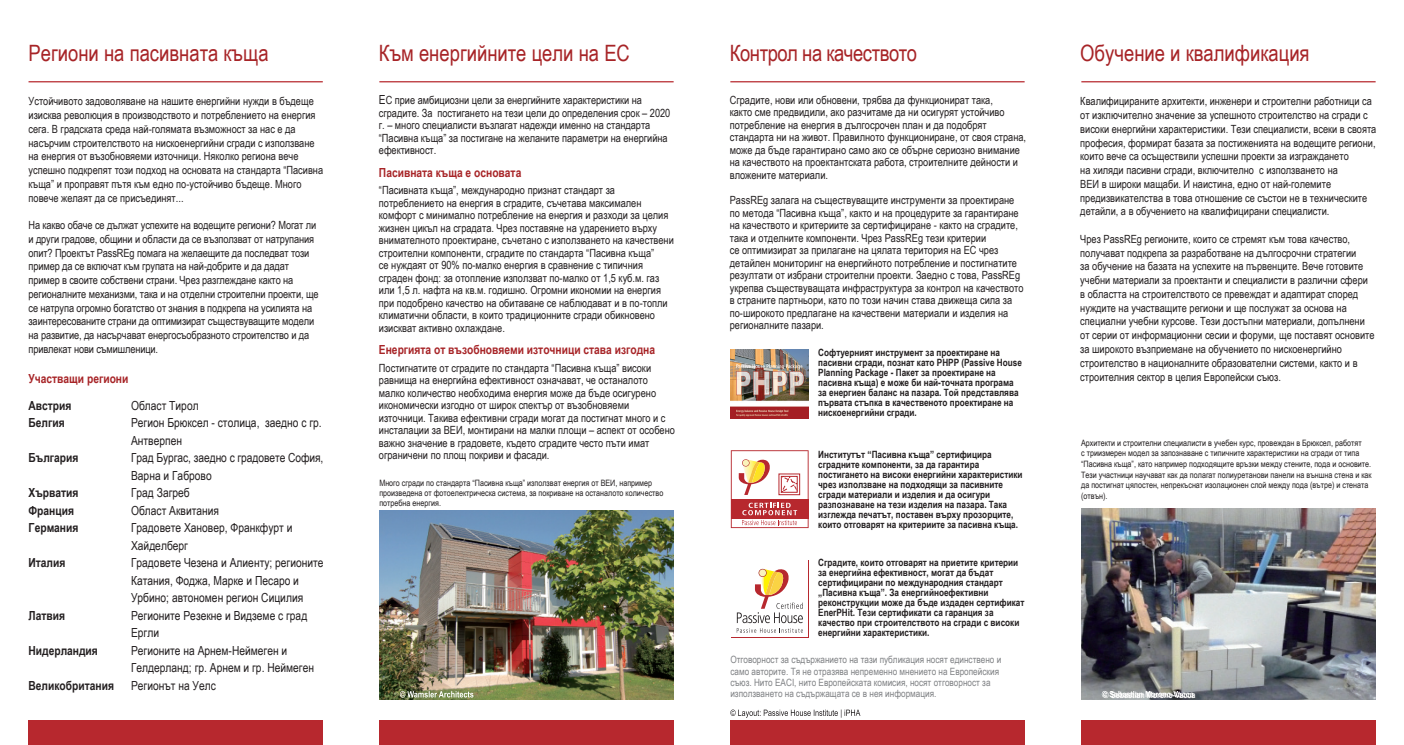
<style>
.page{position:relative;width:1404px;height:745px;background:#fff}
.page>*{position:absolute;margin:0;border:0;box-sizing:border-box;transform-origin:0 0}
.t1{font:22.5px "Arial Narrow";color:#a72427}
.t2{font:22.5px "Arial Narrow";letter-spacing:-.02em;color:#a72427}
.t3{font:12.5px/17.5px "Arial Narrow";color:#231f20}
.t4{font:700 12.5px "Arial Narrow";color:#a72427}
.t5{font:700 12.5px "Arial Narrow";color:#231f20}
.t6{font:11.25px/12.5px "Arial Narrow";color:#231f20}
.t7{font:700 10px/10px "Arial Narrow";color:#231f20}
.t8{font:10px/11.2px "Arial Narrow";color:#808285}
.t9{font:8.75px/10.5px "Arial Narrow";color:#231f20}
.t10{font:700 8.75px "Arial Narrow";color:#fff}
.s1{font-size:12.5px}
</style>
<div class="page">
<img style="left:1081px;top:508px;width:294px;height:191px">
<svg style="left:1101px;top:690px;width:92px;height:7px"></svg>
<img style="left:379px;top:510px;width:294px;height:189px">
<svg style="left:400px;top:690px;width:73px;height:7px"></svg>
<hr style="left:29px;top:81px;width:294px;height:1px;background:#b7282e">
<hr style="left:379px;top:81px;width:294px;height:1px;background:#b7282e">
<hr style="left:730px;top:81px;width:294px;height:1px;background:#b7282e">
<hr style="left:1081px;top:81px;width:294px;height:1px;background:#b7282e">
<div style="left:28px;top:719px;width:294px;height:25px;background:#b7282e"></div>
<div style="left:379px;top:719px;width:294px;height:25px;background:#b7282e"></div>
<div style="left:730px;top:719px;width:294px;height:25px;background:#b7282e"></div>
<div style="left:1081px;top:719px;width:294px;height:25px;background:#b7282e"></div>
<svg style="left:736px;top:569px;width:66px;height:63px"></svg>
<svg style="left:758px;top:568px;width:8px;height:8px"></svg>
<div style="left:759px;top:569px;width:7px;height:7px;background:#faf3ba;border-radius:50%"></div>
<svg style="left:730px;top:450px;width:78px;height:77px"></svg>
<img style="left:730px;top:349px;width:78px;height:69px">
<svg style="left:730px;top:709px;width:130px;height:8px"></svg>
<h1 class="t1" style="left:29px;top:37px;width:241px">Региони на пасивната къща</h1>
<p class="t6" style="left:29px;top:94px;width:296px;line-height:13.8px">Устойчивото задоволяване на нашите енергийни нужди в бъдеще изисква революция в производството и потреблението на енергия сега. В градската среда най-голямата възможност за нас е да насърчим строителството на нискоенергийни сгради с използване на енергия от възобновяеми източници. Няколко региона вече успешно подкрепят този подход на основата на стандарта “Пасивна къща” и проправят пътя към едно по-устойчиво бъдеще. Много повече желаят да се присъединят...</p>
<p class="t6" style="left:29px;top:218px;width:291px;line-height:13.8px">На какво обаче се дължат успехите на водещите региони? Могат ли и други градове, общини и области да се възползват от натрупания опит? Проектът PassREg помага на желаещите да последват този пример да се включат към групата на най-добрите и да дадат пример в своите собствени страни. Чрез разглеждане както на регионалните механизми, така и на отделни строителни проекти, ще се натрупа огромно богатство от знания в подкрепа на усилията на заинтересованите страни да оптимизират съществуващите модели на развитие, да насърчават енергосъобразното строителство и да привлекат нови съмишленици.</p>
<p class="t4" style="left:29px;top:369px;width:101px">Участващи региони</p>
<p class="t5" style="left:29px;top:395px;width:44px">Австрия</p>
<p class="t3" style="left:131px;top:396px;width:69px">Област Тирол</p>
<p class="t5" style="left:29px;top:413px;width:38px">Белгия</p>
<p class="t3" style="left:131px;top:413px;width:192px">Регион Брюксел - столица, заедно с гр.<br>Антверпен</p>
<p class="t5" style="left:29px;top:448px;width:51px">България</p>
<p class="t3" style="left:131px;top:448px;width:194px">Град Бургас, заедно с градовете София,<br>Варна и Габрово</p>
<p class="t5" style="left:29px;top:483px;width:51px">Хърватия</p>
<p class="t3" style="left:131px;top:483px;width:60px">Град Загреб</p>
<p class="t5" style="left:29px;top:500px;width:47px">Франция</p>
<p class="t3" style="left:131px;top:501px;width:90px">Област Аквитания</p>
<p class="t5" style="left:29px;top:518px;width:51px">Германия</p>
<p class="t3" style="left:131px;top:518px;width:163px">Градовете Хановер, Франкфурт и<br>Хайделберг</p>
<p class="t5" style="left:29px;top:553px;width:38px">Италия</p>
<p class="t3" style="left:131px;top:553px;width:194px">Градовете Чезена и Алиенту; регионите<br>Катания, Фоджа, Марке и Песаро и<br>Урбино; автономен регион Сицилия</p>
<p class="t5" style="left:29px;top:605px;width:38px">Латвия</p>
<p class="t3" style="left:131px;top:606px;width:178px">Регионите Резекне и Видземе с град<br>Ергли</p>
<p class="t5" style="left:29px;top:640px;width:71px">Нидерландия</p>
<p class="t3" style="left:131px;top:641px;width:184px">Регионите на Арнем-Неймеген и<br>Гелдерланд; гр. Арнем и гр. Неймеген</p>
<p class="t5" style="left:29px;top:675px;width:87px">Великобритания</p>
<p class="t3" style="left:131px;top:676px;width:86px">Регионът на Уелс</p>
<h1 class="t1" style="left:379px;top:37px;width:252px">Към енергийните цели на ЕС</h1>
<p class="t6" style="left:379px;top:93px;width:293px"><span class="s1">Е</span>С прие амбициозни цели за енергийните характеристики на сградите. За постигането на тези цели до определения срок – 2020 г. – много специалисти възлагат надежди именно на стандарта “Пасивна къща” за постигане на желаните параметри на енергийна ефективност.</p>
<p class="t4" style="left:379px;top:163px;width:144px">Пасивната къща е основата</p>
<p class="t6" style="left:379px;top:183px;width:296px">“Пасивната къща”, международно признат стандарт за потреблението на енергия в сградите, съчетава максимален комфорт с минимално потребление на енергия и разходи за целия жизнен цикъл на сградата. Чрез поставяне на ударението върху внимателното проектиране, съчетано с използването на качествени строителни компоненти, сградите по стандарта “Пасивна къща”<br>се нуждаят от 90% по-малко енергия в сравнение с типичния сграден фонд: за отопление използват по-малко от 1,5 куб.м. газ или 1,5 л. нафта на кв.м. годишно. Огромни икономии на енергия при подобрено качество на обитаване се наблюдават и в по-топли климатични области, в които традиционните сгради обикновено изискват активно охлаждане.</p>
<p class="t4" style="left:379px;top:340px;width:278px">Енергията от възобновяеми източници става изгодна</p>
<p class="t6" style="left:379px;top:361px;width:297px">Постигнатите от сградите по стандарта “Пасивна къща” високи равнища на енергийна ефективност означават, че останалото малко количество необходима енергия може да бъде осигурено икономически изгодно от широк спектър от възобновяеми източници. Такива ефективни сгради могат да постигнат много и с инсталации за ВЕИ, монтирани на малки площи – аспект от особено важно значение в градовете, където сградите често пъти имат ограничени по площ покриви и фасади.</p>
<p class="t9" style="left:379px;top:477px;width:285px;line-height:10px">Много сгради по стандарта “Пасивна къща” използват енергия от ВЕИ, например произведена от фотоелектрическа система, за покриване на останалото количество потребна енергия.</p>
<h1 class="t2" style="left:729px;top:37px;width:189px">Контрол на качеството</h1>
<p class="t6" style="left:729px;top:93px;width:298px">Сградите, нови или обновени, трябва да функционират така,<br>както сме предвидили, ако разчитаме да ни осигурят устойчиво потребление на енергия в дългосрочен план и да подобрят стандарта ни на живот. Правилното функциониране, от своя страна, може да бъде гарантирано само ако се обърне сериозно внимание на качеството на проектантската работа, строителните дейности и вложените материали.</p>
<p class="t6" style="left:729px;top:193px;width:295px">PassREg залага на съществуващите инструменти за проектиране по метода “Пасивна къща”, както и на процедурите за гарантиране на качеството и критериите за сертифициране - както на сградите, така и отделните компоненти. Чрез PassREg тези критерии<br>се оптимизират за прилагане на цялата територия на ЕС чрез детайлен мониторинг на енергийното потребление и постигнатите резултати от избрани строителни проекти. Заедно с това, PassREg укрепва съществуващата инфраструктура за контрол на качеството в страните партньори, като по този начин става движеща сила за по-широкото предлагане на качествени материали и изделия на регионалните пазари.</p>
<p class="t7" style="left:818px;top:346px;width:205px">Софтуерният инструмент за проектиране на пасивни сгради, познат като PHPP (Passive House Planning Package - Пакет за проектиране на пасивна къща) е може би най-точната програма за енергиен баланс на пазара. Той представлява първата стъпка в качественото проектиране на нискоенергийни сгради.</p>
<p class="t7" style="left:818px;top:448px;width:206px">Институтът “Пасивна къща” сертифицира сградните компоненти, за да гарантира постигането на високи енергийни характеристики чрез използване на подходящи за пасивните сгради материали и изделия и да осигури разпознаване на тези изделия на пазара. Така изглежда печатът, поставен върху прозорците, които отговарят на критериите за пасивна къща.</p>
<p class="t7" style="left:818px;top:557px;width:208px">Сградите, които отговарят на приетите критерии за енергийна ефективност, могат да бъдат сертифицирани по международния стандарт „Пасивна къща”. За енергийноефективни реконструкции може да бъде издаден сертификат EnerPHit. Тези сертификати са гаранция за качество при строителството на сгради с високи енергийни характеристики.</p>
<p class="t8" style="left:730px;top:653px;width:272px">Отговорност за съдържанието на тази публикация носят единствено и само авторите. Тя не отразява непременно мнението на Европейския съюз. Нито EACI, нито Европейската комисия, носят отговорност за използването на съдържащата се в нея информация.</p>
<h1 class="t1" style="left:1080px;top:37px;width:231px">Обучение и квалификация</h1>
<p class="t6" style="left:1080px;top:94px;width:297px;line-height:13.8px">Квалифицираните архитекти, инженери и строителни работници са от изключително значение за успешното строителство на сгради с високи енергийни характеристики. Тези специалисти, всеки в своята професия, формират базата за постиженията на водещите региони, които вече са осъществили успешни проекти за изграждането<br>на хиляди пасивни сгради, включително с използването на<br>ВЕИ в широки мащаби. И наистина, едно от най-големите предизвикателства в това отношение се състои не в техническите детайли, а в обучението на квалифицирани специалисти.</p>
<p class="t6" style="left:1080px;top:231px;width:296px;line-height:13.8px">Чрез PassREg регионите, които се стремят към това качество, получават подкрепа за разработване на дългосрочни стратегии<br>за обучение на базата на успехите на първенците. Вече готовите учебни материали за проектанти и специалисти в различни сфери в областта на строителството се превеждат и адаптират според нуждите на участващите региони и ще послужат за основа на специални учебни курсове. Тези достъпни материали, допълнени от серии от информационни сесии и форуми, ще поставят основите за широкото възприемане на обучението по нискоенергийно строителство в националните образователни системи, както и в строителния сектор в целия Европейски съюз.</p>
<p class="t9" style="left:1081px;top:437px;width:292px">Архитекти и строителни специалисти в учебен курс, провеждан в Брюксел, работят<br>с триизмерен модел за запознаване с типичните характеристики на сгради от типа “Пасивна къща”, като например подходящите връзки между стените, пода и основите.<br>Тези участници научават как да полагат полиуретанови панели на външна стена и как да постигнат цялостен, непрекъснат изолационен слой между пода (вътре) и стената (отвън).</p>
<p class="t10" style="left:1103px;top:687px;width:93px">© Sebastian Moreno-Vacca</p>
</div>
